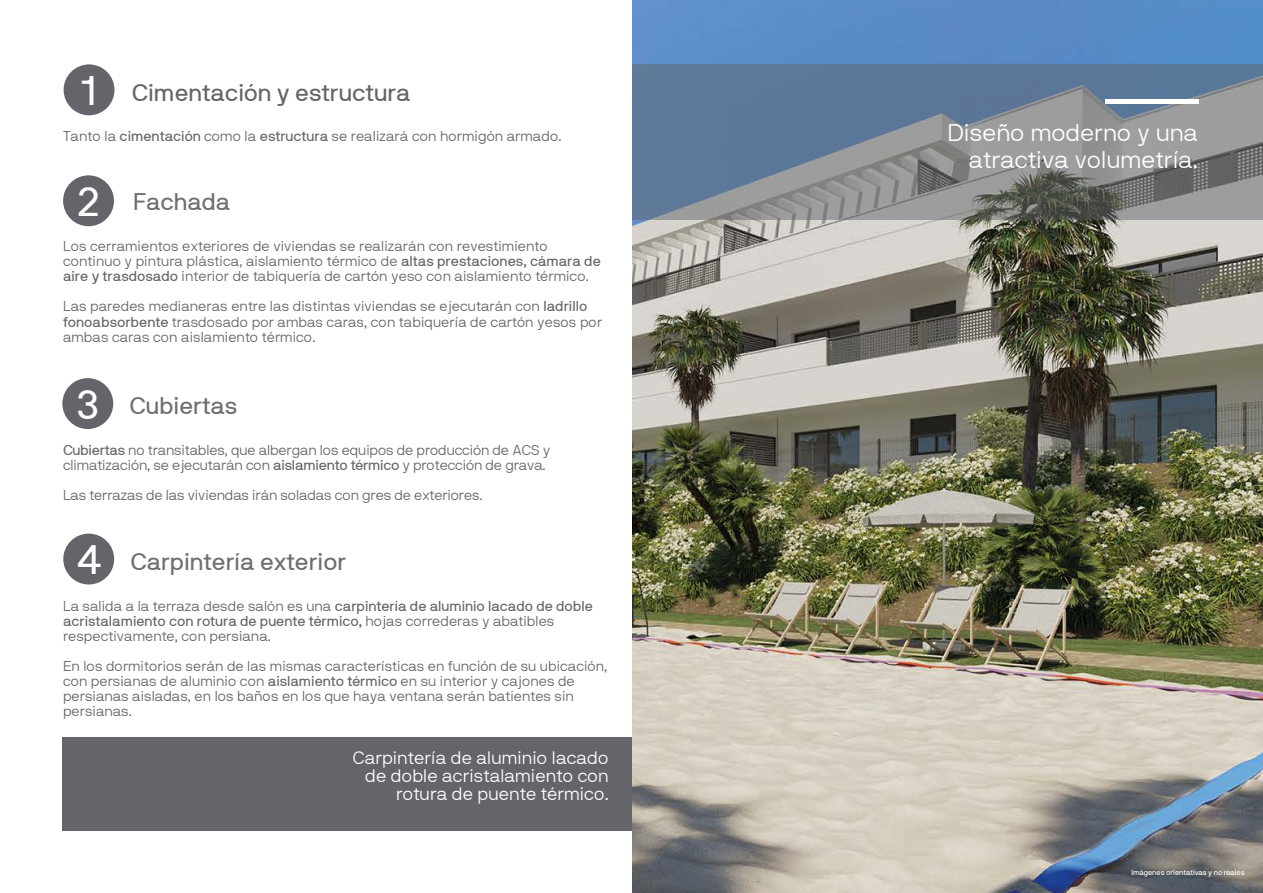
<style>
.page{position:relative;width:1263px;height:893px;background:#fff}
.page>*{position:absolute;margin:0;border:0;box-sizing:border-box;transform-origin:0 0}
.t1{font:41.1px "NB International Regular Webfont";color:#fff}
.t2{font:24px "NB International Regular Webfont";color:#706f6f}
.t3{font:24px/27px "NB International Light Webfont";color:#fff;text-align:right}
.t4{font:24px "NB International Regular Webfont";color:#63656a}
.t5{font:18px/18px "NB International Light Webfont";color:#fff;text-align:right}
.t6{font:14.25px/15px "NB International Light Webfont";color:#63656a}
.t7{font:14.25px/15px "NB International Regular Webfont";color:#63656a}
.t8{font:7.5px "NB International Pro";color:#fff}
.s1{font-family:"NB International Regular Webfont"}
.s2{font-size:41.1px;color:#fff}
.s3{font-family:"NB International Light Webfont"}
</style>
<div class="page">
<div style="left:62px;top:737px;width:571px;height:93px;background:#63656a"></div>
<div style="left:63px;top:175px;width:51px;height:51px;background:#63656a;border-radius:50%"></div>
<div style="left:62px;top:378px;width:51px;height:51px;background:#63656a;border-radius:50%"></div>
<div style="left:63px;top:534px;width:51px;height:50px;background:#63656a;border-radius:50%"></div>
<div style="left:64px;top:64px;width:50px;height:51px;background:#63656a;border-radius:50%"></div>
<img style="left:632px;top:0;width:631px;height:893px">
<svg style="left:632px;top:64px;width:631px;height:155px"></svg>
<div style="left:1106px;top:99px;width:92px;height:5px;background:#fff"></div>
<h1 class="t1" style="left:82px;top:67px;width:17px">1</h1>
<p class="t6" style="left:63px;top:128px;width:500px">Tanto la <span class="s1">cimentación</span> como la <span class="s1">estructura</span> se realizará con hormigón armado.</p>
<h2 class="t4" style="left:132px;top:79px;width:280px">Cimentación y estructura</h2>
<h2 class="t2" style="left:78px;top:189px;width:154px"><span class="s2">2</span> Fachada</h2>
<p class="t6" style="left:63px;top:239px;width:539px">Los cerramientos exteriores de viviendas se realizarán con revestimiento continuo y pintura plástica, aislamiento térmico de <span class="s1">altas prestaciones, cámara de aire y trasdosado</span> interior de tabiquería de cartón yeso con aislamiento térmico.</p>
<p class="t6" style="left:63px;top:299px;width:541px">Las paredes medianeras entre las distintas viviendas se ejecutarán con <span class="s1">ladrillo fonoabsorbente</span> trasdosado por ambas caras, con tabiquería de cartón yesos por ambas caras con aislamiento térmico.</p>
<h2 class="t2" style="left:77px;top:392px;width:162px"><span class="s2">3</span> Cubiertas</h2>
<p class="t6" style="left:63px;top:442px;width:489px"><span class="s1">Cubiertas</span> no transitables, que albergan los equipos de producción de ACS y climatización, se ejecutarán con <span class="s1">aislamiento térmico</span> y protección de grava.</p>
<p class="t6" style="left:63px;top:487px;width:421px">Las terrazas de las viviendas irán soladas con gres de exteriores.</p>
<h2 class="t2" style="left:77px;top:548px;width:271px"><span class="s2">4</span> Carpintería exterior</h2>
<p class="t7" style="left:63px;top:598px;width:531px"><span class="s3">La salida a la terraza desde salón es una</span> carpintería de aluminio lacado de doble acristalamiento con rotura de puente térmico, <span class="s3">hojas correderas y abatibles</span></p>
<p class="t6" style="left:63px;top:620px;width:546px;line-height:30px">respectivamente, con persiana.<br>En los dormitorios serán de las mismas características en función de su ubicación,</p>
<p class="t6" style="left:63px;top:673px;width:513px;text-align:justify">con persianas de aluminio con <span class="s1">aislamiento térmico</span> en su interior y cajones de persianas aisladas, en los baños en los que haya ventana serán batientes sin persianas.</p>
<p class="t5" style="left:352px;top:748px;width:258px">Carpintería de aluminio lacado de doble acristalamiento con rotura de puente térmico.</p>
<h2 class="t3" style="left:947px;top:119px;width:252px">Diseño moderno y una atractiva volumetría.</h2>
<p class="t8" style="left:1131px;top:868px;width:115px">Imágenes orientativas y no reales</p>
</div>
